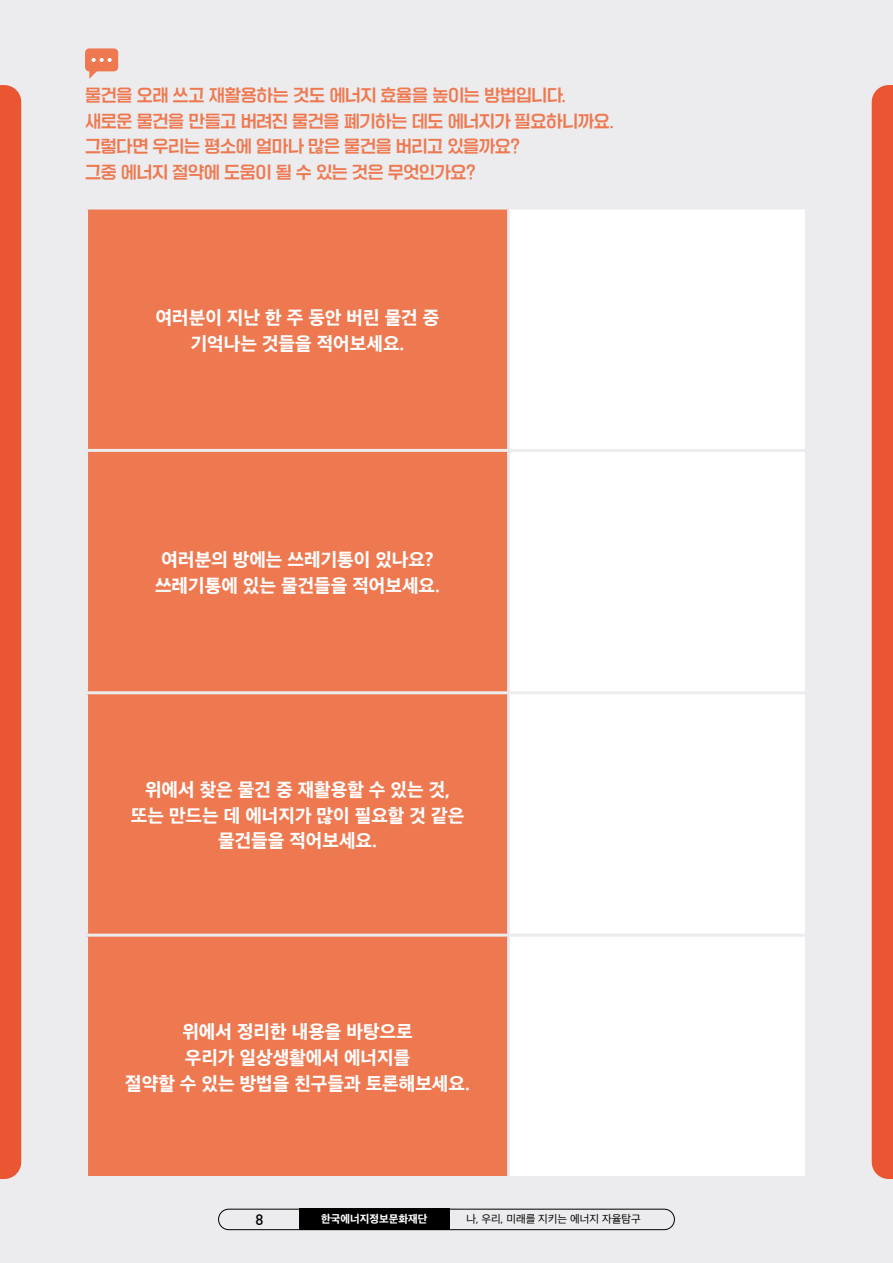
<style>
.page{position:relative;width:893px;height:1263px;background:#ececee}
.page>*{position:absolute;margin:0;border:0;box-sizing:border-box;transform-origin:0 0}
.t1{font:18px/25.5px "SD Gothic Neoa h Ex Bd";color:#fff;text-align:center}
.t2{font:16.5px/25.5px "SD Gyeokdong G205 Bd";letter-spacing:-.015em;color:#ee7951}
.t3{font:500 15px "DIN Pro";color:#000}
.t4{font:10.5px "SD Gothic Neoa d Rg";color:#000}
.t5{font:10.5px "SD Gothic Neoa h Ex Bd";color:#fff}
</style>
<div class="page">
<div style="left:218px;top:1209px;width:457px;height:21px;border:1px solid #000;border-radius:10px"></div>
<div style="left:299px;top:1209px;width:150px;height:21px;background:#000"></div>
<div style="left:0;top:85px;width:21px;height:1094px;background:#ea5532"></div>
<div style="left:872px;top:85px;width:21px;height:1094px;background:#ea5532"></div>
<svg style="left:89px;top:71px;width:12px;height:8px"></svg>
<div style="left:85px;top:48px;width:33px;height:23px;background:#ee7951;border-radius:4px"></div>
<svg style="left:92px;top:58px;width:20px;height:4px"></svg>
<div style="left:88px;top:210px;width:419px;height:966px;background:#ee7951"></div>
<div style="left:510px;top:210px;width:295px;height:966px;background:#fff"></div>
<hr style="left:85px;top:449px;width:424px;height:3px;background:#ececee">
<hr style="left:509px;top:449px;width:299px;height:3px;background:#ececee">
<hr style="left:85px;top:691px;width:424px;height:3px;background:#ececee">
<hr style="left:509px;top:691px;width:299px;height:3px;background:#ececee">
<hr style="left:85px;top:934px;width:424px;height:3px;background:#ececee">
<hr style="left:509px;top:934px;width:299px;height:3px;background:#ececee">
<p class="t2" style="left:85px;top:83px;width:532px">물건을 오래 쓰고 재활용하는 것도 에너지 효율을 높이는 방법입니다. 새로운 물건을 만들고 버려진 물건을 폐기하는 데도 에너지가 필요하니까요. 그렇다면 우리는 평소에 얼마나 많은 물건을 버리고 있을까요?<br>그중 에너지 절약에 도움이 될 수 있는 것은 무엇인가요?</p>
<p class="t1" style="left:156px;top:305px;width:285px">여러분이 지난 한 주 동안 버린 물건 중 기억나는 것들을 적어보세요.</p>
<p class="t1" style="left:155px;top:547px;width:286px">여러분의 방에는 쓰레기통이 있나요? 쓰레기통에 있는 물건들을 적어보세요.</p>
<p class="t1" style="left:131px;top:777px;width:335px">위에서 찾은 물건 중 재활용할 수 있는 것, 또는 만드는 데 에너지가 많이 필요할 것 같은 물건들을 적어보세요.</p>
<p class="t1" style="left:125px;top:1019px;width:346px">위에서 정리한 내용을 바탕으로<br>우리가 일상생활에서 에너지를<br>절약할 수 있는 방법을 친구들과 토론해보세요.</p>
<p class="t3" style="left:255px;top:1207px;width:9px">8</p>
<p class="t5" style="left:321px;top:1214px;width:108px">한국에너지정보문화재단</p>
<p class="t4" style="left:466px;top:1214px;width:176px">나, 우리, 미래를 지키는 에너지 자율탐구</p>
</div>
